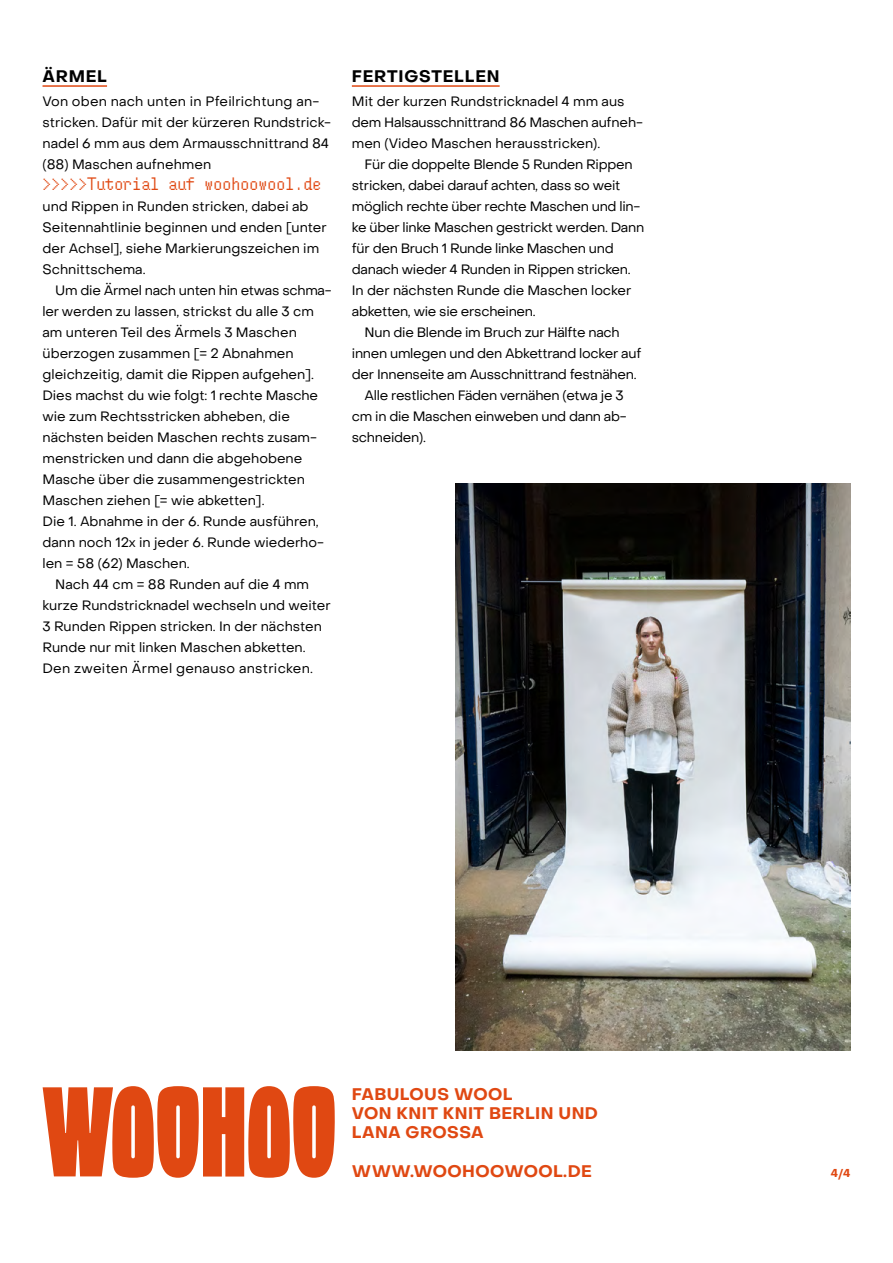
<style>
.page{position:relative;width:893px;height:1263px;background:#fff}
.page>*{position:absolute;margin:0;border:0;box-sizing:border-box;transform-origin:0 0}
.t1{font:18px "So Low";letter-spacing:.01em;color:#e04812}
.t2{font:700 16.5px/19.2px "Object Sans";letter-spacing:.025em;color:#e04812}
.t3{font:700 16.5px "Object Sans";letter-spacing:.05em;color:#000}
.t4{font:13.5px/21px "Object Sans";color:#000}
.t5{font:13.5px "Object Sans";letter-spacing:-.02em;color:#000}
.t6{font:13.5px "Object Sans";letter-spacing:.02em;color:#000}
.t7{font:700 11.25px "Object Sans";color:#e04812}
</style>
<div class="page">
<hr style="left:43px;top:85px;width:64px;height:2px;background:#e04812">
<hr style="left:352px;top:85px;width:148px;height:2px;background:#e04812">
<svg style="left:43px;top:1086px;width:292px;height:92px"></svg>
<img style="left:455px;top:484px;width:396px;height:567px">
<p class="t3" style="left:43px;top:66px;width:66px">ÄRMEL</p>
<p class="t4" style="left:43px;top:90px;width:290px">Von oben nach unten in Pfeilrichtung an&shy;stricken. Dafür mit der kürzeren Rundstrick&shy;nadel 6 mm aus dem Armausschnittrand 84 (88) Maschen aufnehmen</p>
<h1 class="t1" style="left:43px;top:172px;width:280px">&gt;&gt;&gt;&gt;&gt;Tutorial auf woohoowool.de</h1>
<p class="t4" style="left:43px;top:195px;width:286px">und Rippen in Runden stricken, dabei ab Seitennahtlinie beginnen und enden [unter der Achsel], siehe Markierungszeichen im Schnittschema.</p>
<p class="t5" style="left:55px;top:282px;width:278px">Um die Ärmel nach unten hin etwas schma-</p>
<p class="t4" style="left:43px;top:300px;width:273px">ler werden zu lassen, strickst du alle 3 cm</p>
<p class="t4" style="left:43px;top:321px;width:256px">am unteren Teil des Ärmels 3 Maschen</p>
<p class="t4" style="left:43px;top:342px;width:253px">überzogen zusammen [= 2 Abnahmen</p>
<p class="t4" style="left:43px;top:363px;width:273px">gleichzeitig, damit die Rippen aufgehen].</p>
<p class="t4" style="left:43px;top:384px;width:277px">Dies machst du wie folgt: 1 rechte Masche</p>
<p class="t4" style="left:43px;top:405px;width:249px">wie zum Rechtsstricken abheben, die</p>
<p class="t4" style="left:43px;top:426px;width:276px">nächsten beiden Maschen rechts zusam-</p>
<p class="t4" style="left:43px;top:447px;width:261px">menstricken und dann die abgehobene</p>
<p class="t4" style="left:43px;top:468px;width:264px">Masche über die zusammengestrickten</p>
<p class="t4" style="left:43px;top:489px;width:224px">Maschen ziehen [= wie abketten].</p>
<p class="t4" style="left:43px;top:510px;width:278px">Die 1. Abnahme in der 6. Runde ausführen,</p>
<p class="t4" style="left:43px;top:531px;width:283px">dann noch 12x in jeder 6. Runde wiederho-</p>
<p class="t4" style="left:43px;top:552px;width:149px">len = 58 (62) Maschen.</p>
<p class="t4" style="left:55px;top:573px;width:255px">Nach 44 cm = 88 Runden auf die 4 mm</p>
<p class="t4" style="left:43px;top:594px;width:290px">kurze Rundstricknadel wechseln und weiter</p>
<p class="t4" style="left:43px;top:615px;width:281px">3 Runden Rippen stricken. In der nächsten</p>
<p class="t4" style="left:43px;top:637px;width:265px">Runde nur mit linken Maschen abketten.</p>
<p class="t6" style="left:43px;top:660px;width:272px">Den zweiten Ärmel genauso anstricken.</p>
<p class="t3" style="left:352px;top:66px;width:149px">FERTIGSTELLEN</p>
<p class="t4" style="left:352px;top:90px;width:293px">Mit der kurzen Rundstricknadel 4 mm aus dem Halsausschnittrand 86 Maschen aufneh&shy;men (Video Maschen herausstricken).</p>
<p class="t5" style="left:365px;top:156px;width:269px">Für die doppelte Blende 5 Runden Rippen</p>
<p class="t5" style="left:352px;top:177px;width:270px">stricken, dabei darauf achten, dass so weit</p>
<p class="t5" style="left:352px;top:198px;width:290px">möglich rechte über rechte Maschen und lin-</p>
<p class="t5" style="left:352px;top:219px;width:294px">ke über linke Maschen gestrickt werden. Dann</p>
<p class="t5" style="left:352px;top:240px;width:263px">für den Bruch 1 Runde linke Maschen und</p>
<p class="t5" style="left:352px;top:261px;width:280px">danach wieder 4 Runden in Rippen stricken.</p>
<p class="t4" style="left:352px;top:279px;width:281px">In der nächsten Runde die Maschen locker</p>
<p class="t5" style="left:352px;top:303px;width:185px">abketten, wie sie erscheinen.</p>
<p class="t5" style="left:365px;top:324px;width:257px">Nun die Blende im Bruch zur Hälfte nach</p>
<p class="t5" style="left:352px;top:345px;width:291px">innen umlegen und den Abkettrand locker auf</p>
<p class="t5" style="left:352px;top:366px;width:286px">der Innenseite am Ausschnittrand festnähen.</p>
<p class="t5" style="left:365px;top:387px;width:261px">Alle restlichen Fäden vernähen (etwa je 3</p>
<p class="t5" style="left:352px;top:408px;width:276px">cm in die Maschen einweben und dann ab-</p>
<p class="t5" style="left:352px;top:429px;width:75px">schneiden).</p>
<p class="t2" style="left:352px;top:1084px;width:248px">FABULOUS WOOL<br>VON KNIT KNIT BERLIN UND<br>LANA GROSSA</p>
<p class="t2" style="left:352px;top:1161px;width:241px">WWW.WOOHOOWOOL.DE</p>
<p class="t7" style="left:831px;top:1166px;width:21px">4/4</p>
</div>
